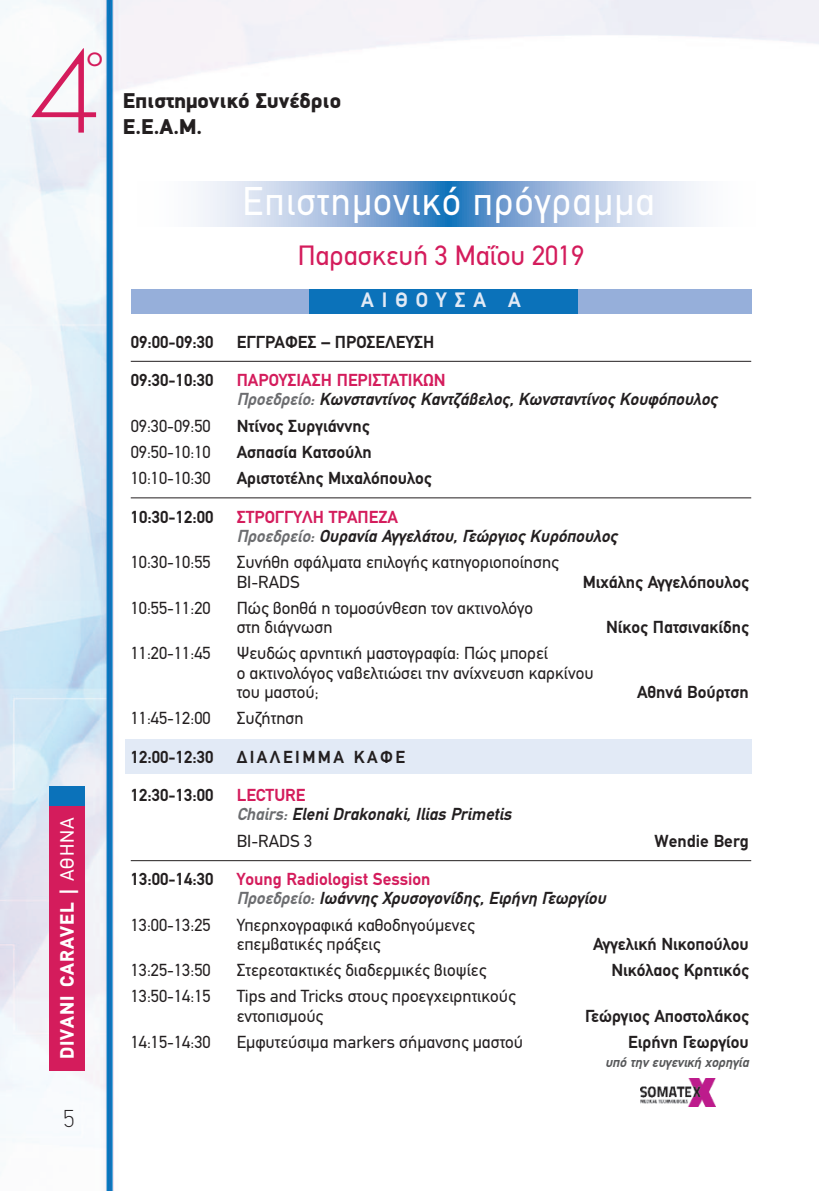
<style>
.page{position:relative;width:819px;height:1191px;background:#fff}
.page>*{position:absolute;margin:0;border:0;box-sizing:border-box;transform-origin:0 0}
.t1{font:300 107.98px "PF Futura Neu";color:#d41c5c;scale:1.06 1}
.t2{font:40.25px "PF Din Text";letter-spacing:.035em;color:#fff;scale:.95 1}
.t3{font:28.18px "PF Futura Neu";color:#d41c5c}
.t4{font:28px "PF Din Text";color:#d41c5c}
.t5{font:100 24.5px "PF Din Text";color:#231f20}
.t6{font:900 21.53px/25.9px "PF Din Display";color:#231f20}
.t7{font:700 21px "PF Din Text";letter-spacing:.38em;color:#e2eaf6}
.t8{font:900 19.43px "PF Din Text";letter-spacing:.06em;color:#fff}
.t9{font:17.5px/19.2px "PF Din Text";color:#231f20}
.t10{font:700 17.5px "PF Din Text";color:#231f20}
.t11{font:italic 700 17.5px/19.2px "PF Din Text";color:#231f20}
.t12{font:700 17.5px "PF Din Text";letter-spacing:.145em;color:#231f20}
.t13{font:italic 700 14px "PF Din Text";color:#57585a}
.s1{font-weight:400}
.s2{font-style:normal;color:#d41c5c}
.s3{color:#6c6d70}
</style>
<div class="page">
<img style="left:0;top:0;width:819px;height:1191px">
<div style="left:50px;top:801px;width:35px;height:269px;background:#d41c5c"></div>
<div style="left:50px;top:786px;width:35px;height:20px;background:#0b72ba"></div>
<div style="left:131px;top:289px;width:620px;height:25px;background:#96afda"></div>
<div style="left:309px;top:289px;width:268px;height:25px;background:#0b72ba"></div>
<div style="left:125px;top:739px;width:626px;height:34px;background:#e2eaf6"></div>
<svg style="left:136px;top:181px;width:619px;height:46px"></svg>
<hr style="left:131px;top:361px;width:620px;height:1px;background:#231f20">
<hr style="left:131px;top:497px;width:620px;height:1px;background:#231f20">
<hr style="left:131px;top:860px;width:620px;height:1px;background:#231f20">
<img style="left:640px;top:1079px;width:75px;height:27px">
<h1 class="t1" style="left:30px;top:24px;width:69px">4</h1>
<h3 class="t3" style="left:87px;top:37px;width:18px">o</h3>
<p class="t8" style="left:55px;top:1059px;width:244px;rotate:-90deg">DIVANI CARAVEL | <span class="s1">ΑΘΗΝΑ</span></p>
<h3 class="t5" style="left:63px;top:1104px;width:12px">5</h3>
<p class="t6" style="left:123px;top:87px;width:220px">Επιστημονικό Συνέδριο<br>Ε.Ε.Α.Μ.</p>
<h2 class="t2" style="left:242px;top:178px;width:435px">Επιστημονικό πρόγραμμα</h2>
<h3 class="t4" style="left:297px;top:239px;width:288px">Παρασκευή 3 Μαΐου 2019</h3>
<p class="t7" style="left:361px;top:288px;width:161px">ΑΙΘΟΥΣΑ Α</p>
<p class="t10" style="left:131px;top:331px;width:84px">09:00-09:30</p>
<p class="t10" style="left:237px;top:331px;width:199px">ΕΓΓΡΑΦΕΣ – ΠΡΟΣΕΛΕΥΣΗ</p>
<p class="t10" style="left:131px;top:370px;width:84px">09:30-10:30</p>
<p class="t11" style="left:237px;top:370px;width:482px"><span class="s2">ΠΑΡΟΥΣΙΑΣΗ ΠΕΡΙΣΤΑΤΙΚΩΝ<br></span><span class="s3">Προεδρείο:</span> Κωνσταντίνος Καντζάβελος, Κωνσταντίνος Κουφόπουλος</p>
<p class="t9" style="left:131px;top:416px;width:81px">09:30-09:50</p>
<p class="t10" style="left:237px;top:415px;width:134px">Ντίνος Συργιάννης</p>
<p class="t9" style="left:131px;top:442px;width:81px">09:50-10:10</p>
<p class="t10" style="left:237px;top:442px;width:137px">Ασπασία Κατσούλη</p>
<p class="t9" style="left:131px;top:469px;width:81px">10:10-10:30</p>
<p class="t10" style="left:237px;top:468px;width:196px">Αριστοτέλης Μιχαλόπουλος</p>
<p class="t10" style="left:131px;top:506px;width:84px">10:30-12:00</p>
<p class="t11" style="left:237px;top:507px;width:382px"><span class="s2">ΣΤΡΟΓΓΥΛΗ ΤΡΑΠΕΖΑ<br></span><span class="s3">Προεδρείο:</span> Ουρανία Αγγελάτου, Γεώργιος Κυρόπουλος</p>
<p class="t9" style="left:131px;top:553px;width:81px">10:30-10:55</p>
<p class="t9" style="left:237px;top:553px;width:323px">Συνήθη σφάλματα επιλογής κατηγοριοποίησης<br>BI-RADS</p>
<p class="t10" style="left:583px;top:571px;width:167px">Μιχάλης Αγγελόπουλος</p>
<p class="t9" style="left:131px;top:598px;width:81px">10:55-11:20</p>
<p class="t9" style="left:237px;top:598px;width:298px">Πώς βοηθά η τομοσύνθεση τον ακτινολόγο στη διάγνωση</p>
<p class="t9" style="left:131px;top:644px;width:81px">11:20-11:45</p>
<p class="t9" style="left:237px;top:644px;width:358px">Ψευδώς αρνητική μαστογραφία: Πώς μπορεί<br>ο ακτινολόγος ναβελτιώσει την ανίχνευση καρκίνου του μαστού;</p>
<p class="t10" style="left:606px;top:617px;width:144px">Νίκος Πατσινακίδης</p>
<p class="t10" style="left:637px;top:681px;width:113px">Αθηνά Βούρτση</p>
<p class="t9" style="left:131px;top:708px;width:81px">11:45-12:00</p>
<p class="t9" style="left:237px;top:708px;width:68px">Συζήτηση</p>
<p class="t10" style="left:131px;top:746px;width:84px">12:00-12:30</p>
<p class="t12" style="left:237px;top:746px;width:170px">ΔΙΑΛΕΙΜΜΑ ΚΑΦΕ</p>
<p class="t10" style="left:131px;top:785px;width:84px">12:30-13:00</p>
<p class="t11" style="left:237px;top:785px;width:276px"><span class="s2">LECTURE<br></span><span class="s3">Chairs:</span> Eleni Drakonaki, Ilias Primetis</p>
<p class="t9" style="left:237px;top:831px;width:77px">BI-RADS 3</p>
<p class="t10" style="left:654px;top:830px;width:96px">Wendie Berg</p>
<p class="t10" style="left:131px;top:869px;width:84px">13:00-14:30</p>
<p class="t11" style="left:237px;top:869px;width:370px"><span class="s2">Young Radiologist Session<br></span><span class="s3">Προεδρείο:</span> Ιωάννης Χρυσογονίδης, Ειρήνη Γεωργίου</p>
<p class="t9" style="left:131px;top:915px;width:81px">13:00-13:25</p>
<p class="t9" style="left:237px;top:915px;width:240px">Υπερηχογραφικά καθοδηγούμενες επεμβατικές πράξεις</p>
<p class="t10" style="left:593px;top:933px;width:157px">Αγγελική Νικοπούλου</p>
<p class="t9" style="left:131px;top:960px;width:81px">13:25-13:50</p>
<p class="t9" style="left:237px;top:960px;width:251px">Στερεοτακτικές διαδερμικές βιοψίες</p>
<p class="t10" style="left:611px;top:960px;width:139px">Νικόλαος Κρητικός</p>
<p class="t9" style="left:131px;top:987px;width:81px">13:50-14:15</p>
<p class="t9" style="left:237px;top:987px;width:280px">Tips and Tricks στους προεγχειρητικούς εντοπισμούς</p>
<p class="t10" style="left:585px;top:1005px;width:165px">Γεώργιος Αποστολάκος</p>
<p class="t9" style="left:131px;top:1032px;width:81px">14:15-14:30</p>
<p class="t9" style="left:237px;top:1032px;width:288px">Eμφυτεύσιμα markers σήμανσης μαστού</p>
<p class="t10" style="left:628px;top:1031px;width:122px">Ειρήνη Γεωργίου</p>
<p class="t13" style="left:605px;top:1054px;width:145px">υπό την ευγενική χορηγία</p>
</div>
